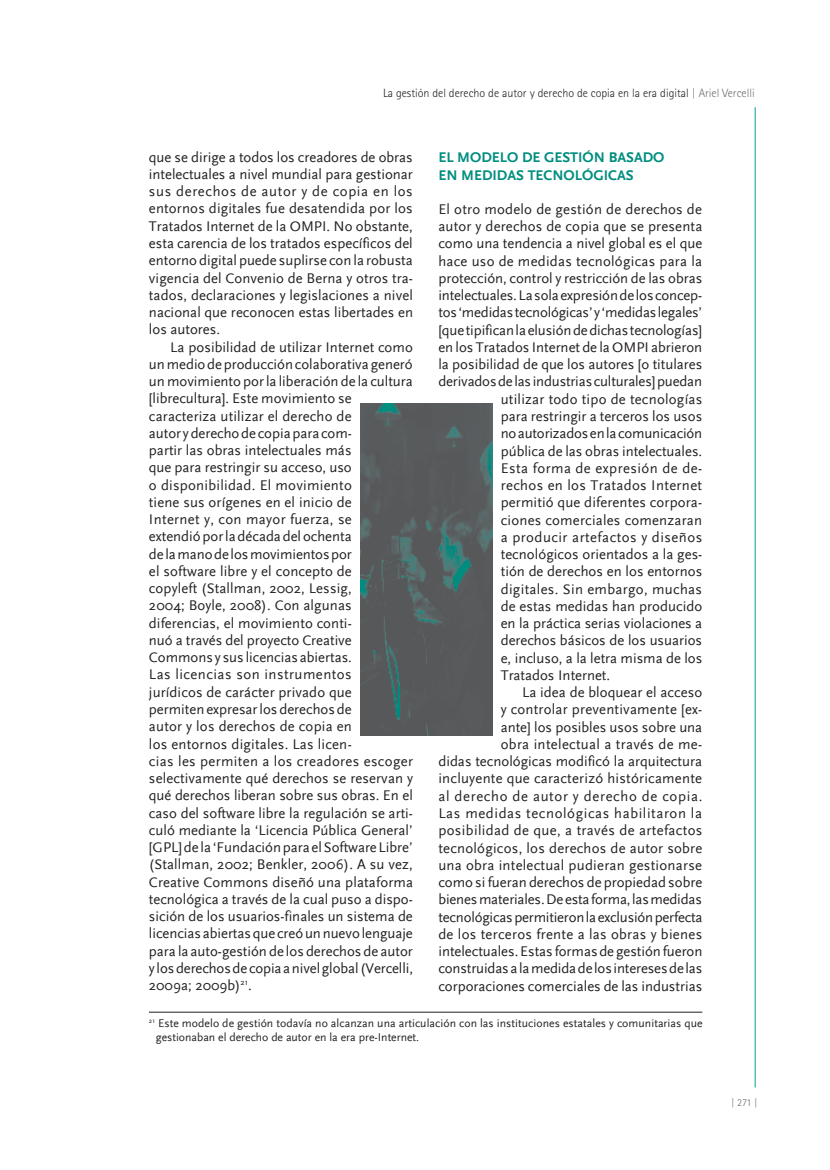
<style>
.page{position:relative;width:830px;height:1170px;background:#fff}
.page>*{position:absolute;margin:0;border:0;box-sizing:border-box;transform-origin:0 0}
.IC_cpo_de_texto_1{font:14.7px/17.2px "Scala Sans";color:#231f20;text-align:justify}
.IC_subtitulo_nota{font:700 14.7px/18px "Scala Sans";color:#008e7f}
.IC_cpo_de_texto_1-2{font:14.7px "Scala Sans";letter-spacing:.025em;color:#231f20}
.IC_cpo_de_texto_1-3{font:14.7px "Scala Sans";letter-spacing:.035em;color:#231f20}
.IC_cpo_de_texto_1-4{font:14.7px "Scala Sans";letter-spacing:.02em;color:#231f20}
.IC_cpo_de_texto_1-5{font:14.7px "Scala Sans";letter-spacing:.03em;color:#231f20}
.t1{font:300 12px "Rotis Sans Serif";color:#231f20}
.IC_notas_al_pie{font:11.7px/14.1px "Scala Sans";letter-spacing:.005em;color:#231f20}
.t2{font:300 10.5px "Rotis Sans Serif";color:#6c6d70}
.s1{color:#6c6d70}
</style>
<div class="page">
<hr style="left:149px;top:1011px;width:553px;height:1px;background:#231f20">
<img style="left:360px;top:403px;width:132px;height:332px">
<hr style="left:754px;top:107px;width:1px;height:980px;background:#03a197">
<p class="t1" style="left:383px;top:86px;width:373px">La gestión del derecho de autor y derecho de copia en la era digital <span class="s1">| Ariel Vercelli</span></p>
<p class="IC_subtitulo_nota" style="left:438px;top:148px;width:227px">EL MODELO DE GESTIÓN BASADO<br>EN MEDI DAS TECNOLÓGICAS</p>
<p class="IC_cpo_de_texto_1" style="left:438px;top:201px;width:265px">El otro modelo de gestión de derechos de</p>
<p class="IC_cpo_de_texto_1" style="left:438px;top:218px;width:265px">autor y derechos de copia que se presenta</p>
<p class="IC_cpo_de_texto_1" style="left:438px;top:235px;width:265px">como una tendencia a nivel global es el que</p>
<p class="IC_cpo_de_texto_1" style="left:438px;top:252px;width:265px">hace uso de medidas tecnológicas para la</p>
<p class="IC_cpo_de_texto_1" style="left:438px;top:270px;width:265px">protección, control y restricción de las obras</p>
<p class="IC_cpo_de_texto_1" style="left:438px;top:287px;width:265px">intelectuales. La sola expresión de los concep-</p>
<p class="IC_cpo_de_texto_1" style="left:438px;top:304px;width:265px">tos ‘medidas tecnológicas’ y ‘medidas legales’</p>
<p class="IC_cpo_de_texto_1" style="left:438px;top:321px;width:265px">[que tipifican la elusión de dichas tecnologías]</p>
<p class="IC_cpo_de_texto_1" style="left:438px;top:339px;width:265px">en los Tratados Internet de la OMPI abrieron</p>
<p class="IC_cpo_de_texto_1" style="left:438px;top:356px;width:265px">la posibilidad de que los autores [o titulares</p>
<p class="IC_cpo_de_texto_1" style="left:438px;top:373px;width:265px">derivados de las industrias culturales] puedan</p>
<p class="IC_cpo_de_texto_1" style="left:500px;top:390px;width:203px">utilizar todo tipo de tecnologías</p>
<p class="IC_cpo_de_texto_1" style="left:500px;top:408px;width:203px">para restringir a terceros los usos</p>
<p class="IC_cpo_de_texto_1" style="left:500px;top:425px;width:203px">no autorizados en la comunicación</p>
<p class="IC_cpo_de_texto_1" style="left:500px;top:442px;width:203px">pública de las obras intelectuales.</p>
<p class="IC_cpo_de_texto_1-5" style="left:500px;top:460px;width:203px">Esta forma de expresión de de-</p>
<p class="IC_cpo_de_texto_1-2" style="left:500px;top:477px;width:203px">rechos en los Tratados Internet</p>
<p class="IC_cpo_de_texto_1" style="left:500px;top:494px;width:203px">permitió que diferentes corpora-</p>
<p class="IC_cpo_de_texto_1" style="left:500px;top:511px;width:203px">ciones comerciales comenzaran</p>
<p class="IC_cpo_de_texto_1-3" style="left:500px;top:529px;width:203px">a producir artefactos y diseños</p>
<p class="IC_cpo_de_texto_1" style="left:500px;top:546px;width:203px">tecnológicos orientados a la ges-</p>
<p class="IC_cpo_de_texto_1" style="left:500px;top:563px;width:203px">tión de derechos en los entornos</p>
<p class="IC_cpo_de_texto_1-4" style="left:500px;top:581px;width:203px">digitales. Sin embargo, muchas</p>
<p class="IC_cpo_de_texto_1" style="left:500px;top:597px;width:203px">de estas medidas han producido</p>
<p class="IC_cpo_de_texto_1" style="left:500px;top:615px;width:203px">en la práctica serias violaciones a</p>
<p class="IC_cpo_de_texto_1" style="left:500px;top:632px;width:203px">derechos básicos de los usuarios</p>
<p class="IC_cpo_de_texto_1" style="left:500px;top:649px;width:203px">e, incluso, a la letra misma de los</p>
<p class="IC_cpo_de_texto_1" style="left:500px;top:666px;width:111px">Tratados Internet.</p>
<p class="IC_cpo_de_texto_1" style="left:438px;top:684px;width:265px;text-align:right">La idea de bloquear el acceso<br>y controlar preventivamente [ex-<br>ante] los posibles usos sobre una<br>obra intelectual a través de me-<br>didas tecnológicas modificó la arquitectura incluyente que caracterizó históricamente al derecho de autor y derecho de copia.<br>Las medidas tecnológicas habilitaron la posibilidad de que, a través de artefactos tecnológicos, los derechos de autor sobre una obra intelectual pudieran gestionarse como si fueran derechos de propiedad sobre bienes materiales. De esta forma, las medidas tecnológicas permitieron la exclusión perfecta de los terceros frente a las obras y bienes intelectuales. Estas formas de gestión fueron construidas a la medida de los intereses de las corporaciones comerciales de las industrias</p>
<p class="IC_notas_al_pie" style="left:156px;top:1016px;width:548px;text-indent:-7px"><sup>21</sup> Este modelo de gestión todavía no alcanzan una articulación con las instituciones estatales y comunitarias que gestionaban el derecho de autor en la era pre-Internet.</p>
<p class="IC_cpo_de_texto_1" style="left:149px;top:148px;width:265px">que se dirige a todos los creadores de obras intelectuales a nivel mundial para gestionar sus derechos de autor y de copia en los entornos digitales fue desatendida por los Tratados Internet de la OMPI. No obstante, esta carencia de los tratados específicos del entorno digital puede suplirse con la robusta vigencia del Convenio de Berna y otros tra&shy;tados, declaraciones y legislaciones a nivel nacional que reconocen estas libertades en los autores.</p>
<p class="IC_cpo_de_texto_1" style="left:149px;top:338px;width:265px;text-align:left;text-indent:21px">La posibilidad de utilizar Internet como un medio de producción colaborativa generó un movimiento por la liberación de la cultura [librecultura]. Este movimiento se caracteriza utilizar el derecho de<br>autor y derecho de copia para com-<br>partir las obras intelectuales más<br>que para restringir su acceso, uso<br>o disponibilidad. El movimiento<br>tiene sus orígenes en el inicio de<br>Internet y, con mayor fuerza, se<br>extendió por la década del ochenta<br>de la mano de los movimientos por<br>el software libre y el concepto de<br>copyleft (Stallman, 2002, Lessig,<br>2004; Boyle, 2008). Con algunas diferencias, el movimiento conti-<br>nuó a través del proyecto Creative Commons y sus licencias abiertas.<br>Las licencias son instrumentos<br>jurídicos de carácter privado que<br>permiten expresar los derechos de<br>autor y los derechos de copia en<br>los entornos digitales. Las licen-<br>cias les permiten a los creadores escoger selectivamente qué derechos se reservan y qué derechos liberan sobre sus obras. En el caso del software libre la regulación se arti&shy;culó mediante la ‘Licencia Pública General’ [GPL] de la ‘Fundación para el Software Libre’ (Stallman, 2002; Benkler, 2006). A su vez, Creative Commons diseñó una plataforma tecnológica a través de la cual puso a dispo&shy;sición de los usuarios-finales un sistema de licencias abiertas que creó un nuevo lenguaje para la auto-gestión de los derechos de autor y los derechos de copia a nivel global (Vercelli, 2009a; 2009b)<sup>21</sup> .</p>
<p class="t2" style="left:730px;top:1095px;width:28px">| 271 |</p>
</div>
